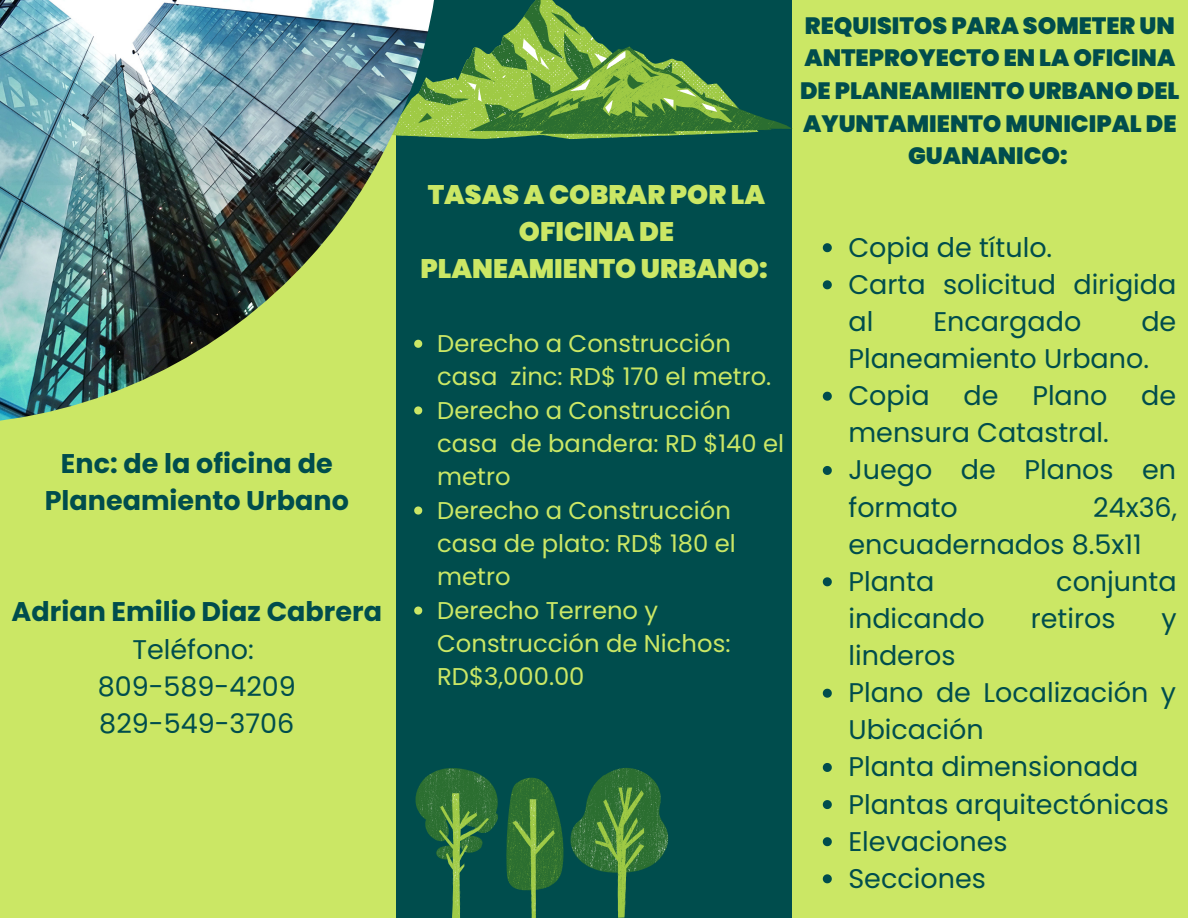
<style>
.page{position:relative;width:1188px;height:918px;background:#cbe765}
.page>*{position:absolute;margin:0;border:0;box-sizing:border-box;transform-origin:0 0}
.t1{font:27px/37.2px "Poppins";color:#004d4d}
.t2{font:700 27px/37.2px "Poppins";color:#004d4d;text-align:center}
.t3{font:900 26.85px/37.2px "Poppins";color:#cbe765;text-align:center}
.t4{font:24.3px/33.3px "Poppins";color:#cbe765}
.t5{font:900 23.55px/32.7px "Poppins";color:#004d4d;text-align:center}
</style>
<div class="page">
<div style="left:396px;top:0;width:396px;height:918px;background:#004d4d"></div>
<svg style="left:414px;top:506px;width:8px;height:9px"></svg>
<svg style="left:414px;top:607px;width:8px;height:8px"></svg>
<svg style="left:571px;top:768px;width:97px;height:150px"></svg>
<svg style="left:415px;top:768px;width:83px;height:150px"></svg>
<svg style="left:506px;top:778px;width:58px;height:140px"></svg>
<svg style="left:441px;top:134px;width:265px;height:5px"></svg>
<img style="left:0;top:0;width:441px;height:421px">
<svg style="left:418px;top:0;width:373px;height:134px"></svg>
<svg style="left:823px;top:243px;width:9px;height:9px"></svg>
<svg style="left:823px;top:280px;width:9px;height:9px"></svg>
<svg style="left:823px;top:392px;width:9px;height:9px"></svg>
<svg style="left:823px;top:466px;width:9px;height:9px"></svg>
<svg style="left:823px;top:577px;width:9px;height:9px"></svg>
<svg style="left:823px;top:689px;width:9px;height:9px"></svg>
<svg style="left:823px;top:763px;width:9px;height:9px"></svg>
<svg style="left:823px;top:800px;width:9px;height:9px"></svg>
<svg style="left:823px;top:837px;width:9px;height:9px"></svg>
<svg style="left:823px;top:874px;width:9px;height:9px"></svg>
<p class="t2" style="left:45px;top:445px;width:306px">Enc: de la oficina de<br>Planeamiento Urbano</p>
<p class="t2" style="left:12px;top:593px;width:372px">Adrian Emilio Diaz Cabrera</p>
<p class="t1" style="left:133px;top:630px;width:123px">Teléfono:</p>
<p class="t1" style="left:98px;top:668px;width:200px">809-589-4209</p>
<p class="t1" style="left:99px;top:705px;width:197px">829-549-3706</p>
<p class="t3" style="left:421px;top:176px;width:349px">TASAS A COBRAR POR LA<br>OFICINA DE<br>PLANEAMIENTO URBANO:</p>
<p class="t4" style="left:437px;top:327px;width:336px">Derecho a Construcción casa zinc: RD$ 170 el metro.</p>
<p class="t4" style="left:437px;top:393px;width:349px">Derecho a Construcción casa de bandera: RD $140 el metro</p>
<p class="t4" style="left:437px;top:493px;width:300px">Derecho a Construcción casa de plato: RD$ 180 el metro</p>
<p class="t4" style="left:437px;top:594px;width:295px">Derecho Terreno y<br>Construcción de Nichos:<br>RD$3,000.00</p>
<p class="t5" style="left:800px;top:9px;width:381px">REQUISITOS PARA SOMETER UN<br>ANTEPROYECTO EN LA OFICINA<br>DE PLANEAMIENTO URBANO DEL<br>AYUNTAMIENTO MUNICIPAL DE<br>GUANANICO:</p>
<p class="t1" style="left:848px;top:229px;width:205px">Copia de título.</p>
<p class="t1" style="left:848px;top:266px;width:329px">Carta solicitud dirigida al</p>
<p class="t1" style="left:848px;top:303px;width:329px;text-indent:293px">de<br>Planeamiento Urbano.</p>
<p class="t1" style="left:848px;top:377px;width:83px">Copia</p>
<p class="t1" style="left:964px;top:377px;width:36px">de</p>
<p class="t1" style="left:1032px;top:377px;width:77px">Plano</p>
<p class="t1" style="left:1141px;top:377px;width:36px">de</p>
<p class="t1" style="left:848px;top:414px;width:262px">mensura Catastral.</p>
<p class="t1" style="left:848px;top:451px;width:329px">Juego de Planos en formato</p>
<p class="t1" style="left:933px;top:303px;width:149px">Encargado</p>
<p class="t1" style="left:848px;top:489px;width:330px;text-indent:245px">24x36, encuadernados 8.5x11</p>
<p class="t1" style="left:848px;top:563px;width:87px">Planta</p>
<p class="t1" style="left:1056px;top:563px;width:122px">conjunta</p>
<p class="t1" style="left:848px;top:600px;width:138px">indicando</p>
<p class="t1" style="left:1031px;top:600px;width:86px">retiros</p>
<p class="t1" style="left:1161px;top:600px;width:17px">y</p>
<p class="t1" style="left:848px;top:637px;width:109px">linderos</p>
<p class="t1" style="left:848px;top:674px;width:329px">Plano de Localización y<br>Ubicación</p>
<p class="t1" style="left:848px;top:748px;width:291px">Planta dimensionada</p>
<p class="t1" style="left:848px;top:786px;width:322px">Plantas arquitectónicas</p>
<p class="t1" style="left:848px;top:823px;width:161px">Elevaciones</p>
<p class="t1" style="left:848px;top:860px;width:139px">Secciones</p>
</div>
